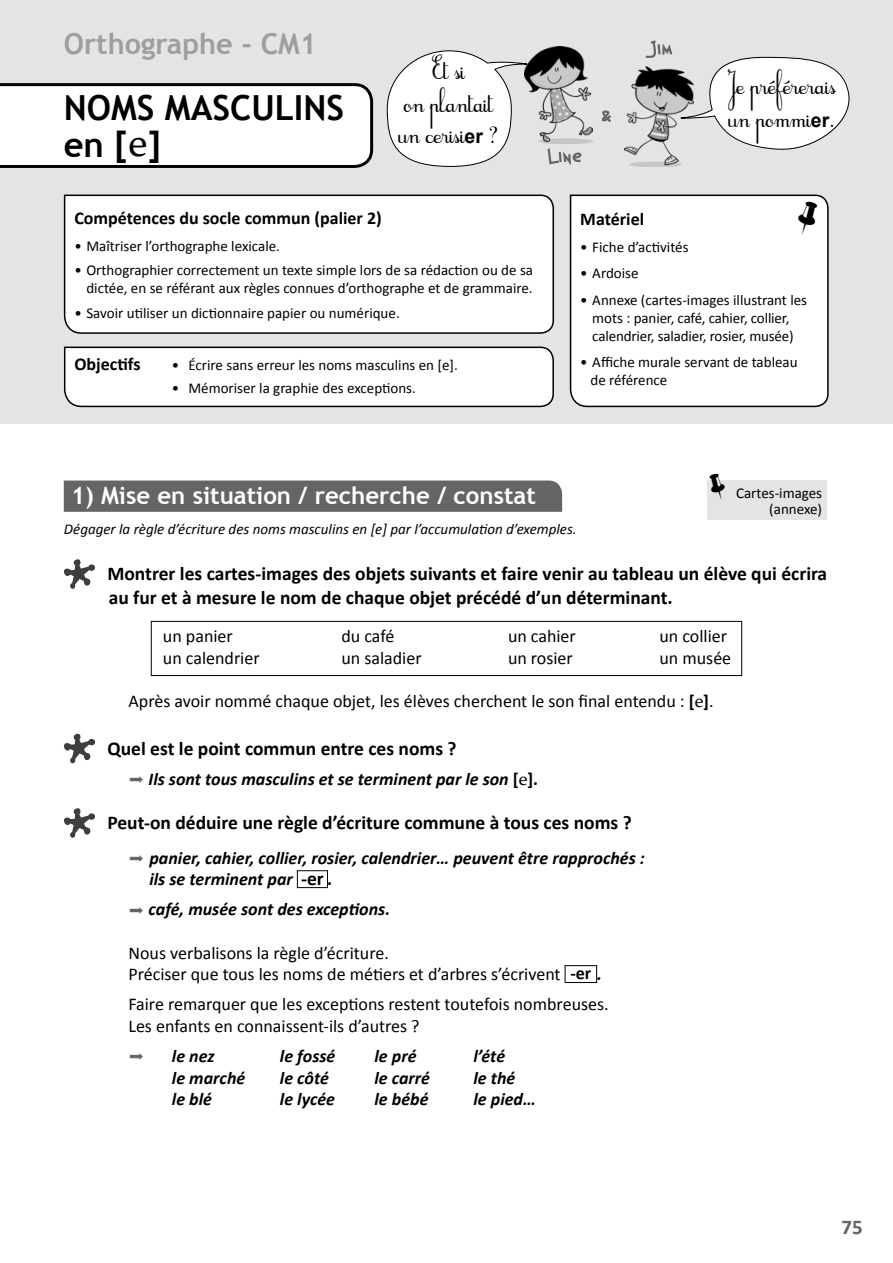
<style>
.page{position:relative;width:893px;height:1263px;background:#fff}
.page>*{position:absolute;margin:0;border:0;box-sizing:border-box;transform-origin:0 0}
.t1{font:700 34.5px/36.8px "Trebuchet MS";color:#000}
.t2{font:700 28.8px "Trebuchet MS";color:#9c9e9f}
.t3{font:700 24px "Trebuchet MS";color:#fff}
.t4{font:700 21px "Calibri";color:#646567}
.t5{font:700 19.5px/23.4px "Calibri";color:#000}
.t6{font:18px/21.6px "Calibri";color:#000}
.t7{font:italic 700 18px/21.6px "Calibri";color:#000}
.t8{font:700 18px "Calibri";color:#000}
.t9{font:18px/32.2px "Cursif JB";color:#000}
.t10{font:15px/18px "Calibri";color:#000;text-align:right}
.t11{font:italic 15px "Calibri";color:#000}
.s1{font-family:"G5 Phontique";font-weight:400;font-size:39px}
.s2{font-family:"Arial";font-weight:700;font-size:19.5px}
.s3{font-weight:700}
.s4{font-family:"G5 Phontique"}
.s5{font-style:normal}
.s6{font-family:"G5 Phontique";font-weight:400;font-style:normal}
.s7{font-style:normal;font-size:19.5px}
.s8{font-weight:700;font-style:italic}
</style>
<div class="page">
<div style="left:64px;top:480px;width:498px;height:32px;background:#646567"></div>
<svg style="left:64px;top:559px;width:31px;height:30px"></svg>
<svg style="left:64px;top:734px;width:31px;height:29px"></svg>
<svg style="left:64px;top:808px;width:31px;height:30px"></svg>
<div style="left:297px;top:870px;width:31px;height:18px;border:1px solid #000"></div>
<div style="left:565px;top:965px;width:32px;height:18px;border:1px solid #000"></div>
<div style="left:0;top:0;width:893px;height:423px;background:#e3e4e4"></div>
<svg style="left:0;top:83px;width:373px;height:85px;background:#ebebeb"></svg>
<svg style="left:63px;top:346px;width:491px;height:62px;background:#f0f0f0"></svg>
<div style="left:63px;top:194px;width:491px;height:140px;background:#fff"></div>
<div style="left:569px;top:194px;width:260px;height:214px;background:#fff"></div>
<svg style="left:387px;top:50px;width:138px;height:117px"></svg>
<img style="left:525px;top:47px;width:67px;height:97px">
<img style="left:625px;top:66px;width:56px;height:101px">
<svg style="left:646px;top:40px;width:204px;height:122px"></svg>
<svg style="left:548px;top:149px;width:33px;height:16px"></svg>
<svg style="left:601px;top:111px;width:10px;height:11px"></svg>
<div style="left:707px;top:481px;width:119px;height:39px;background:#e3e4e4"></div>
<div style="left:151px;top:621px;width:591px;height:55px;border:1px solid #000"></div>
<svg style="left:798px;top:201px;width:19px;height:34px"></svg>
<svg style="left:710px;top:480px;width:15px;height:1px"></svg>
<h2 class="t2" style="left:64px;top:26px;width:254px">Orthographe - CM1</h2>
<h1 class="t1" style="left:64px;top:89px;width:282px">noms masculins en [<span class="s1">é</span>]</h1>
<p class="t9" style="left:398px;top:56px;width:102px;text-align:center">Et si<br>on plantait un cerisi<span class="s2">er</span> ?</p>
<p class="t8" style="left:74px;top:207px;width:309px">Compétences du socle commun (palier 2)</p>
<p class="t10" style="left:74px;top:237px;width:207px">• Maîtriser l’orthographe lexicale.</p>
<p class="t10" style="left:74px;top:261px;width:460px">• Orthographier correctement un texte simple lors de sa rédaction ou de sa dictée, en se référant aux règles connues d’orthographe et de grammaire.</p>
<p class="t10" style="left:74px;top:304px;width:327px">• Savoir utiliser un dictionnaire papier ou numérique.</p>
<p class="t8" style="left:74px;top:353px;width:68px">Objectifs</p>
<p class="t10" style="left:172px;top:356px;width:288px">• Écrire sans erreur les noms masculins en [e].</p>
<p class="t10" style="left:172px;top:379px;width:245px">• Mémoriser la graphie des exceptions.</p>
<p class="t9" style="left:728px;top:71px;width:110px;line-height:33px">Je préférerais un pommi<span class="s2">er</span>.</p>
<p class="t8" style="left:580px;top:208px;width:65px">Matériel</p>
<p class="t10" style="left:580px;top:238px;width:110px">• Fiche d’activités</p>
<p class="t10" style="left:580px;top:264px;width:60px">• Ardoise</p>
<p class="t10" style="left:580px;top:291px;width:228px;text-align:center">• Annexe (cartes-images illustrant les mots : panier, café, cahier, collier, calendrier, saladier, rosier, musée)</p>
<p class="t10" style="left:590px;top:353px;width:209px;text-align:left;text-indent:-10px">• Affiche murale servant de tableau de référence</p>
<h3 class="t3" style="left:71px;top:480px;width:466px">1) Mise en situation / recherche / constat</h3>
<p class="t11" style="left:64px;top:519px;width:514px">Dégager la règle d’écriture des noms masculins en [e] par l’accumulation d’exemples.</p>
<h3 class="t5" style="left:107px;top:562px;width:721px">Montrer les cartes-images des objets suivants et faire venir au tableau un élève qui écrira au fur et à mesure le nom de chaque objet précédé d’un déterminant.</h3>
<p class="t6" style="left:163px;top:625px;width:71px">un panier</p>
<p class="t6" style="left:341px;top:625px;width:54px">du café</p>
<p class="t6" style="left:508px;top:625px;width:69px">un cahier</p>
<p class="t6" style="left:659px;top:625px;width:69px">un collier</p>
<p class="t6" style="left:163px;top:647px;width:98px">un calendrier</p>
<p class="t6" style="left:341px;top:647px;width:82px">un saladier</p>
<p class="t6" style="left:508px;top:647px;width:66px">un rosier</p>
<p class="t6" style="left:659px;top:647px;width:73px">un musée</p>
<p class="t6" style="left:128px;top:690px;width:587px">Après avoir nommé chaque objet, les élèves cherchent le son final entendu : <span class="s3">[</span><span class="s4">é</span><span class="s3">]</span>.</p>
<h3 class="t5" style="left:107px;top:736px;width:351px">Quel est le point commun entre ces noms ?</h3>
<p class="t7" style="left:149px;top:768px;width:391px">Ils sont tous masculins et se terminent par le son <span class="s5">[</span><span class="s6">é</span><span class="s5">].</span></p>
<h3 class="t5" style="left:107px;top:811px;width:526px">Peut-on déduire une règle d’écriture commune à tous ces noms ?</h3>
<p class="t7" style="left:149px;top:847px;width:497px">panier, cahier, collier, rosier, calendrier… peuvent être rapprochés : ils se terminent par <span class="s7">-er</span> .</p>
<p class="t7" style="left:149px;top:898px;width:243px">café, musée sont des exceptions.</p>
<p class="t6" style="left:128px;top:942px;width:475px">Nous verbalisons la règle d’écriture.<br>Préciser que tous les noms de métiers et d’arbres s’écrivent <span class="s3">-er</span> <span class="s8">.</span></p>
<p class="t6" style="left:128px;top:993px;width:482px">Faire remarquer que les exceptions restent toutefois nombreuses.<br>Les enfants en connaissent-ils d’autres ?</p>
<p class="t7" style="left:172px;top:1045px;width:44px">le nez</p>
<p class="t7" style="left:280px;top:1045px;width:57px">le fossé</p>
<p class="t7" style="left:374px;top:1045px;width:44px">le pré</p>
<p class="t7" style="left:473px;top:1045px;width:33px">l’été</p>
<p class="t7" style="left:172px;top:1067px;width:75px">le marché</p>
<p class="t7" style="left:280px;top:1067px;width:50px">le côté</p>
<p class="t7" style="left:374px;top:1067px;width:57px">le carré</p>
<p class="t7" style="left:473px;top:1067px;width:43px">le thé</p>
<p class="t7" style="left:172px;top:1088px;width:42px">le blé</p>
<p class="t7" style="left:280px;top:1088px;width:57px">le lycée</p>
<p class="t7" style="left:374px;top:1088px;width:56px">le bébé</p>
<p class="t7" style="left:473px;top:1088px;width:64px">le pied…</p>
<p class="t10" style="left:736px;top:485px;width:88px;line-height:16.2px">Cartes-images (annexe)</p>
<h3 class="t4" style="left:841px;top:1214px;width:23px">75</h3>
</div>
